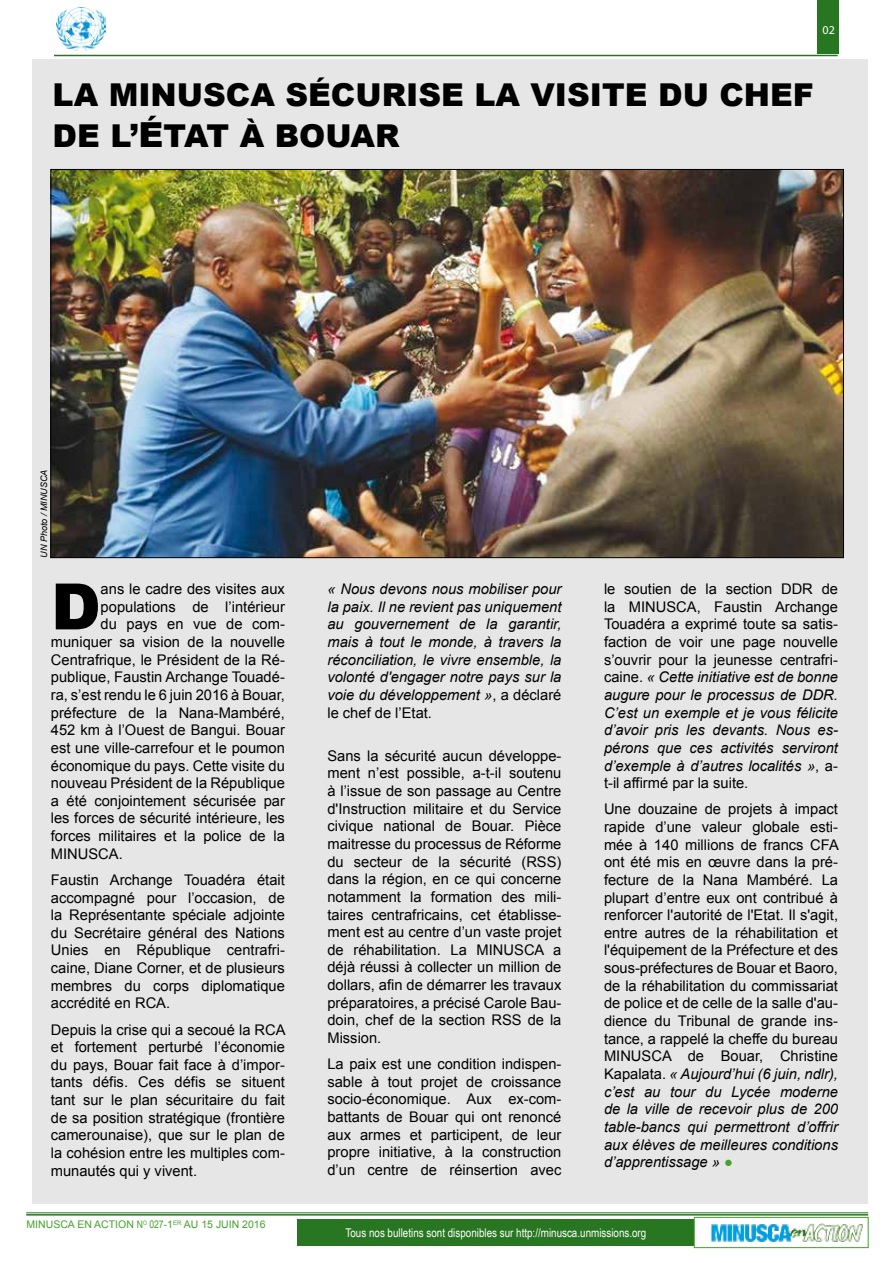
<style>
.page{position:relative;width:893px;height:1263px;background:#fff}
.page>*{position:absolute;margin:0;border:0;box-sizing:border-box;transform-origin:0 0}
.t1{font:900 64.05px "Arial";color:#000}
.t2{font:900 31.5px "Arial";color:#000}
.t3{font:14.7px/17.7px "Arial";color:#000;text-align:justify}
.t4{font:italic 14.7px/17.7px "Arial";color:#000;text-align:justify}
.t5{font:12px "Arial Narrow";color:#fff}
.t6{font:12px "Myriad Pro";color:#fff}
.t7{font:10.5px "Arial";color:#44a12b}
.t8{font:italic 9px "Arial";color:#000}
.s1{font-size:34.5px}
.s2{font-family:"Arial Narrow"}
.s3{font-style:normal}
.s4{font-style:italic}
.s5{color:#44a12b}
</style>
<div class="page">
<hr style="left:26px;top:1212px;width:842px;height:1px;background:#287621">
<hr style="left:26px;top:1214px;width:842px;height:1px;background:#287621">
<div style="left:818px;top:0;width:21px;height:54px;background:#287621"></div>
<img style="left:56px;top:8px;width:49px;height:42px">
<hr style="left:54px;top:55px;width:784px;height:1px;background:#287621">
<div style="left:298px;top:1219px;width:396px;height:27px;background:#287621"></div>
<img style="left:711px;top:1223px;width:152px;height:19px">
<div style="left:694px;top:1217px;width:174px;height:31px;border:1px solid #44a12b"></div>
<div style="left:32px;top:59px;width:835px;height:1144px;background:#e6e6e6"></div>
<img style="left:53px;top:171px;width:789px;height:385px">
<p class="t6" style="left:822px;top:23px;width:14px">02</p>
<h2 class="t2" style="left:53px;top:71px;width:81px">LA MINUSCA</h2>
<h2 class="t2" style="left:285px;top:71px;width:69px">SÉCURIS</h2>
<h2 class="t2" style="left:441px;top:71px;width:374px">E LA VISITE DU CHEF</h2>
<h2 class="t2" style="left:53px;top:113px;width:298px">DE L’<span class="s1">É</span>TAT À BOUAR</h2>
<p class="t8" style="left:38px;top:558px;width:90px;rotate:-90deg">UN Photo / MINUSCA</p>
<h1 class="t1" style="left:51px;top:560px;width:51px">D</h1>
<p class="t3" style="left:101px;top:580px;width:186px">ans le cadre des visites aux</p>
<p class="t3" style="left:101px;top:598px;width:186px">populations de l’intérieur</p>
<p class="t3" style="left:101px;top:615px;width:186px">du pays en vue de com-</p>
<p class="t3" style="left:51px;top:633px;width:235px">muniquer sa vision de la nouvelle</p>
<p class="t3" style="left:51px;top:651px;width:236px">Centrafrique, le Président de la Ré-</p>
<p class="t3" style="left:51px;top:668px;width:236px">publique, Faustin Archange Touadé-</p>
<p class="t3" style="left:51px;top:686px;width:235px">ra, s’est rendu le 6 juin 2016 à Bouar,</p>
<p class="t3" style="left:51px;top:704px;width:236px">préfecture de la Nana-Mambéré,</p>
<p class="t3" style="left:51px;top:721px;width:235px">452 km à l’Ouest de Bangui. Bouar</p>
<p class="t3" style="left:51px;top:739px;width:236px">est une ville-carrefour et le poumon</p>
<p class="t3" style="left:51px;top:757px;width:236px">économique du pays. Cette visite du</p>
<p class="t3" style="left:51px;top:774px;width:235px">nouveau président de la République</p>
<p class="t3" style="left:51px;top:792px;width:236px">a été conjointement sécurisée par</p>
<p class="t3" style="left:51px;top:809px;width:235px">les forces de sécurité intérieure, les</p>
<p class="t3" style="left:51px;top:827px;width:236px">forces militaires et la police de la</p>
<p class="t3" style="left:51px;top:845px;width:73px">MINUSCA.</p>
<p class="t3" style="left:51px;top:871px;width:236px">Faustin Archange Touadéra était accompagné pour l’occasion, de la Représentante spéciale adjointe du Secrétaire général des Nations U nies en République centrafri&shy;caine, Diane Corner, et de plusieurs membres du corps diplomatique accrédité en RCA.</p>
<p class="t3" style="left:51px;top:1021px;width:236px">Depuis la crise qui a secoué la RCA et fortement perturbé l’économie du pays, Bouar fait face à d’impor&shy;tants défis. Ces défis se situent tant sur le plan sécuritaire du fait de sa position stratégique (frontière camerounaise), que sur le plan de la cohésion entre les multiples com&shy;munautés qui y vivent.</p>
<p class="t7" style="left:27px;top:1217px;width:202px">MINUSCA EN ACTION <span class="s2">N</span><sup>o</sup> <span class="s2">027</span>-1<sup>er</sup> au 15 juin</p>
<p class="t7" style="left:242px;top:1217px;width:25px">2016</p>
<p class="t4" style="left:327px;top:580px;width:236px">« Nous devons nous mobiliser pour la paix. Il ne revient pas uniquement au gouvernement de la garantir, mais à tout le monde, à travers la réconciliation, le vivre ensemble, la volonté d'engager notre pays sur la voie du développement »<span class="s3">, a déclaré le chef de l’Etat.</span></p>
<p class="t3" style="left:327px;top:747px;width:236px">Sans la sécurité aucun développe&shy;ment n’est possible, a-t-il soutenu à l’issue de son passage au Centre d'I nstruction militaire et du Service civique national de Bouar. Pièce maitresse du processus de Réforme du secteur de la sécurité (RSS) dans la région, en ce qui concerne notamment la formation des mili&shy;taires centrafricains, cet établisse&shy;ment est au centre d’un vaste projet de réhabilitation. la MINUSCA a déjà réussi à collecter un million de dollars, afin de démarrer les travaux préparatoires, a précisé Carole Bau&shy;doin, chef de la section RSS de la Mission.</p>
<p class="t3" style="left:327px;top:1055px;width:236px">La paix est une condition indispen&shy;sable à tout projet de croissance socio-économique. Aux ex-com&shy;battants de Bouar qui ont renoncé aux armes et participent, de leur propre initiative, à la construction d’un centre de réinsertion avec</p>
<p class="t3" style="left:604px;top:580px;width:236px">le soutien de la section DDR de la MINUSCA, Faustin Archange Touadéra a exprimé toute sa satis&shy;faction de voir une page nouvelle s’ouvrir pour la jeunesse centrafri&shy;caine. <span class="s4">« Cette initiative est de bonne augure pour le processus de DDR.<br>C’est un exemple et je vous félicite d’avoir pris les devants. Nous es&shy;pérons que ces activités serviront d’exemple à d’autres localités »</span>, a&shy;t-il affirmé par la suite.</p>
<p class="t3" style="left:604px;top:800px;width:236px">U ne douzaine de projets à impact rapide d’une valeur globale esti&shy;mée à 140 millions de francs CFA ont été mis en œuvre dans la pré&shy;fecture de la Nana Mambéré. La plupart d’entre eux ont contribué à renforcer l'autorité de l'Etat. I l s'agit, entre autres de la réhabilitation et l'équipement de la Préfecture et des sous-préfectures de Bouar et Baoro, de la réhabilitation du commissariat de police et de celle de la salle d'au&shy;dience du Tribunal de grande ins&shy;tance, a rappelé la cheffe du bureau MINUSCA de Bouar, Christine Kapalata. <span class="s4">« Aujourd’hui (6 juin, ndlr), c’est au tour du Lycée moderne de la ville de recevoir plus de 200 table-bancs qui permettront d’offrir aux élèves de meilleures conditions d’apprentissage »</span> <span class="s5">●</span></p>
<p class="t5" style="left:346px;top:1224px;width:302px">Tous nos bulletins sont disponibles sur http://minusca.unmissions.org</p>
</div>
